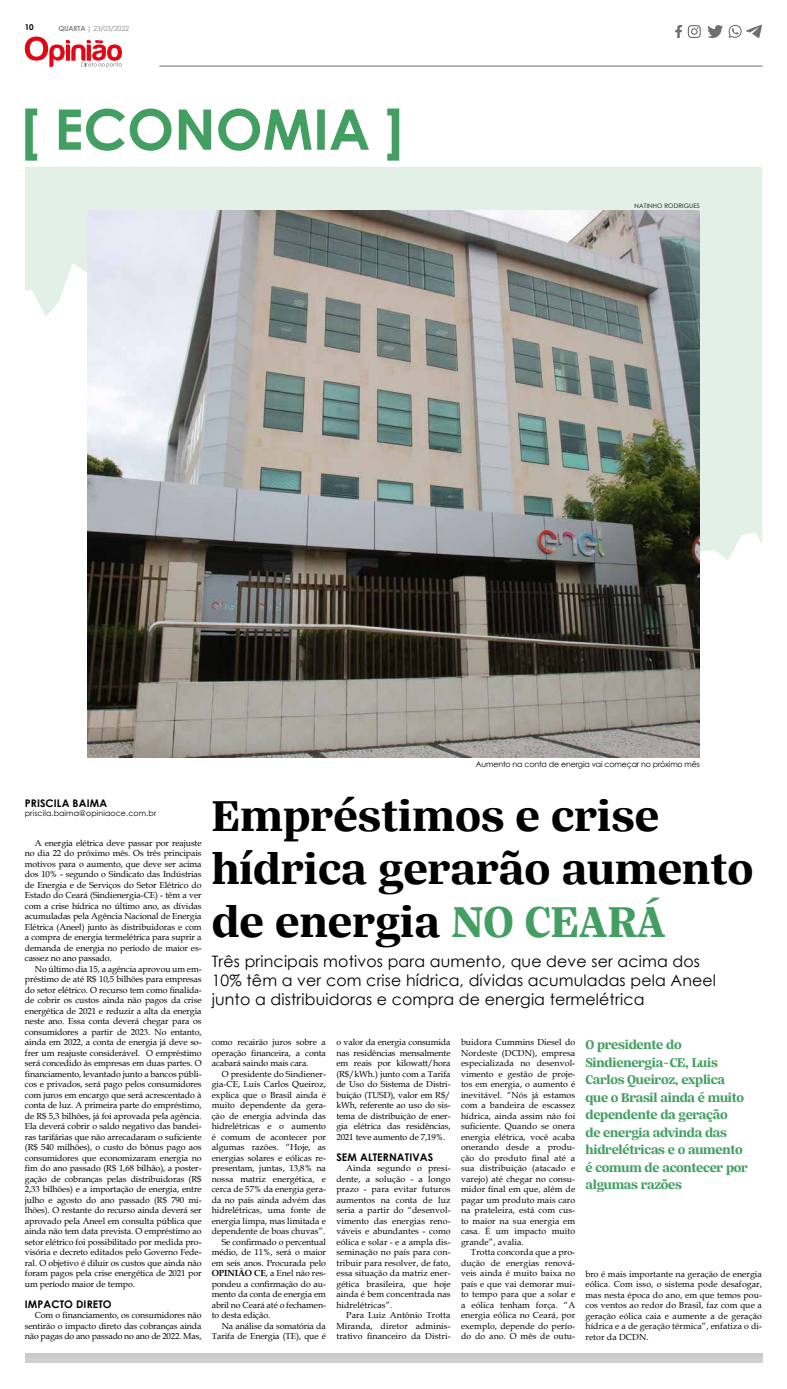
<style>
.page{position:relative;width:787px;height:1389px;background:#fff}
.page>*{position:absolute;margin:0;border:0;box-sizing:border-box;transform-origin:0 0}
.t1{font:700 47.69px/52.9px "Silva Text";color:#000}
.t2{font:15.75px/19.2px "Century Gothic";letter-spacing:.01em;color:#000}
.t3{font:700 14px/17.5px "Silva Text";letter-spacing:-.02em;color:#439f61}
.t4{font:700 10.5px "Century Gothic";letter-spacing:.01em;color:#000}
.t5{font:8.75px/10.5px "Book Antiqua";color:#000;text-align:justify}
.t6{font:700 8.05px "Century Gothic";color:#000}
.t7{font:7.88px "Century Gothic";letter-spacing:-.02em;color:#000}
.t8{font:7.88px "Century Gothic";letter-spacing:.01em;color:#000}
.t9{font:7.17px "Century Gothic";letter-spacing:-.03em;color:#878787}
.t10{font:6.12px "Century Gothic";letter-spacing:.02em;color:#000}
.s1{font-weight:700}
.s2{color:#439f61}
</style>
<div class="page">
<hr style="left:159px;top:66px;width:603px;height:1px;background:#706f6f">
<svg style="left:25px;top:37px;width:97px;height:31px"></svg>
<svg style="left:687px;top:25px;width:13px;height:13px"></svg>
<svg style="left:675px;top:25px;width:6px;height:13px"></svg>
<svg style="left:707px;top:25px;width:54px;height:13px"></svg>
<svg style="left:25px;top:167px;width:736px;height:393px;fill:#e2f0e7"></svg>
<svg style="left:25px;top:109px;width:374px;height:52px"></svg>
<img style="left:87px;top:210px;width:612px;height:548px">
<div style="left:25px;top:1358px;width:736px;height:5px;background:#d0d0d0"></div>
<div style="left:25px;top:1353px;width:736px;height:5px;background:#cacacc"></div>
<p class="t6" style="left:25px;top:21px;width:10px">10</p>
<p class="t9" style="left:58px;top:23px;width:72px"><span class="s1">QUARTA |</span> 23/03/2022</p>
<p class="t10" style="left:634px;top:201px;width:67px">NATINHO RODRIGUES</p>
<p class="t7" style="left:475px;top:758px;width:225px">Aumento na conta de energia vai começar no próximo mês</p>
<p class="t4" style="left:25px;top:795px;width:84px">PRISCILA BAIMA</p>
<p class="t8" style="left:25px;top:808px;width:133px">priscila.baima@opiniaoce.com.br</p>
<p class="t5" style="left:25px;top:837px;width:178px;text-indent:10px">A energia elétrica deve passar por reajuste no dia 22 do próximo mês. Os três principais motivos para o aumento, que deve ser acima dos 10% - segundo o Sindicato das Indústrias de Energia e de Serviços do Setor Elétrico do Estado do Ceará (Sindienergia-CE) - têm a ver com a crise hídrica no último ano, as dívidas acumuladas pela Agência Nacional de Energia Elétrica (Aneel) junto às distribuidoras e com a compra de energia termelétrica para suprir a demanda de energia no período de maior es&shy;cassez no ano passado.</p>
<p class="t5" style="left:25px;top:963px;width:178px;text-indent:10px">No último dia 15, a agência aprovou um em&shy;préstimo de até R$ 10,5 bilhões para empresas do setor elétrico. O recurso tem como finalida&shy;de cobrir os custos ainda não pagos da crise energética de 2021 e reduzir a alta da energia neste ano. Essa conta deverá chegar para os consumidores a partir de 2023. No entanto, ainda em 2022, a conta de energia já deve so&shy;frer um reajuste considerável. O empréstimo será concedido às empresas em duas partes. O financiamento, levantado junto a bancos públi&shy;cos e privados, será pago pelos consumidores com juros em encargo que será acrescentado à conta de luz. A primeira parte do empréstimo, de R$ 5,3 bilhões, já foi aprovada pela agência.<br>Ela deverá cobrir o saldo negativo das bandei&shy;ras tarifárias que não arrecadaram o suficiente (R$ 540 milhões), o custo do bônus pago aos consumidores que economizaram energia no fim do ano passado (R$ 1,68 bilhão), a poster&shy;gação de cobranças pelas distribuidoras (R$ 2,33 bilhões) e a importação de energia, entre julho e agosto do ano passado (R$ 790 mi&shy;lhões). O restante do recurso ainda deverá ser aprovado pela Aneel em consulta pública que ainda não tem data prevista. O empréstimo ao setor elétrico foi possibilitado por medida pro&shy;visória e decreto editados pelo Governo Fede&shy;ral. O objetivo é diluir os custos que ainda não foram pagos pela crise energética de 2021 por um período maior de tempo.</p>
<p class="t4" style="left:25px;top:1296px;width:88px">IMPACTO DIRETO</p>
<p class="t5" style="left:25px;top:1310px;width:178px;text-indent:10px">Com o financiamento, os consumidores não sentirão o impacto direto das cobranças ainda não pagas do ano passado no ano de 2022. Mas,</p>
<h1 class="t1" style="left:212px;top:789px;width:543px">Empréstimos e crise hídrica gerarão aumento de energia <span class="s2">NO CEARÁ</span></h1>
<h2 class="t2" style="left:212px;top:951px;width:505px">Três principais motivos para aumento, que deve ser acima dos<br>10% têm a ver com crise hídrica, dívidas acumuladas pela Aneel junto a distribuidoras e compra de energia termelétrica</h2>
<p class="t5" style="left:212px;top:1037px;width:116px">como recairão juros sobre a operação financeira, a conta acabará saindo mais cara.</p>
<p class="t5" style="left:221px;top:1069px;width:106px">O presidente do Sindiener-</p>
<p class="t5" style="left:212px;top:1079px;width:116px">gia-CE, Luis Carlos Queiroz,</p>
<p class="t5" style="left:212px;top:1090px;width:116px">explica que o Brasil ainda é</p>
<p class="t5" style="left:212px;top:1100px;width:116px">muito dependente da gera-</p>
<p class="t5" style="left:212px;top:1111px;width:116px">ção de energia advinda das</p>
<p class="t5" style="left:212px;top:1121px;width:116px">hidrelétricas e o aumento</p>
<p class="t5" style="left:212px;top:1132px;width:116px">é comum de acontecer por</p>
<p class="t5" style="left:212px;top:1142px;width:116px">algumas razões. “Hoje, as</p>
<p class="t5" style="left:212px;top:1153px;width:116px">energias solares e eólicas re-</p>
<p class="t5" style="left:212px;top:1163px;width:116px">presentam, juntas, 13,8% na</p>
<p class="t5" style="left:212px;top:1174px;width:116px">nossa matriz energética, e</p>
<p class="t5" style="left:212px;top:1184px;width:116px">cerca de 57% da energia gera-</p>
<p class="t5" style="left:212px;top:1195px;width:116px">da no país ainda advém das</p>
<p class="t5" style="left:212px;top:1205px;width:116px">hidrelétricas, uma fonte de</p>
<p class="t5" style="left:212px;top:1216px;width:116px">energia limpa, mas limitada e</p>
<p class="t5" style="left:212px;top:1226px;width:115px">dependente de boas chuvas”.</p>
<p class="t5" style="left:221px;top:1237px;width:106px">Se confirmado o percentual</p>
<p class="t5" style="left:212px;top:1247px;width:116px">médio, de 11%, será o maior</p>
<p class="t5" style="left:212px;top:1258px;width:116px">em seis anos. Procurada pelo</p>
<p class="t5" style="left:212px;top:1268px;width:116px"><span class="s1">OPINIÃO CE</span>, a Enel não res-</p>
<p class="t5" style="left:212px;top:1279px;width:116px">pondeu a confirmação do au-</p>
<p class="t5" style="left:212px;top:1289px;width:116px">mento da conta de energia em</p>
<p class="t5" style="left:212px;top:1300px;width:116px">abril no Ceará até o fechamen-</p>
<p class="t5" style="left:212px;top:1310px;width:60px">to desta edição.</p>
<p class="t5" style="left:221px;top:1321px;width:106px">Na análise da somatória da</p>
<p class="t5" style="left:212px;top:1331px;width:116px">Tarifa de Energia (TE), que é</p>
<p class="t5" style="left:336px;top:1037px;width:116px">o valor da energia consumida nas residências mensalmente em reais por kilowatt/hora (R$/kWh.) junto com a Tarifa de Uso do Sistema de Distri&shy;buição (TUSD), valor em R$/ kWh, referente ao uso do sis&shy;tema de distribuição de ener&shy;gia elétrica das residências, 2021 teve aumento de 7,19%.</p>
<p class="t4" style="left:336px;top:1149px;width:98px">SEM ALTERNATIVAS</p>
<p class="t5" style="left:336px;top:1163px;width:116px;text-indent:10px">Ainda segundo o presi&shy;dente, a solução - a longo prazo - para evitar futuros aumentos na conta de luz seria a partir do “desenvol&shy;vimento das energias reno&shy;váveis e abundantes - como eólica e solar - e a ampla dis&shy;seminação no país para con&shy;tribuir para resolver, de fato, essa situação da matriz ener&shy;gética brasileira, que hoje ainda é bem concentrada nas hidrelétricas”.</p>
<p class="t5" style="left:336px;top:1310px;width:116px;text-indent:10px">Para Luiz Antônio Trotta Miranda, diretor adminis&shy;trativo financeiro da Distri-</p>
<p class="t5" style="left:461px;top:1037px;width:116px">buidora Cummins Diesel do Nordeste (DCDN), empresa especializada no desenvol&shy;vimento e gestão de proje&shy;tos em energia, o aumento é inevitável. “Nós já estamos com a bandeira de escassez hídrica, ainda assim não foi suficiente. Quando se onera energia elétrica, você acaba onerando desde a produ&shy;ção do produto final até a sua distribuição (atacado e varejo) até chegar no consu&shy;midor final em que, além de pagar um produto mais caro na prateleira, está com cus&shy;to maior na sua energia em casa. É um impacto muito grande”, avalia.</p>
<p class="t5" style="left:461px;top:1247px;width:116px;text-indent:10px">Trotta concorda que a pro&shy;dução de energias renová&shy;veis ainda é muito baixa no país e que vai demorar mui&shy;to tempo para que a solar e a eólica tenham força. “A energia eólica no Ceará, por exemplo, depende do perío&shy;do do ano. O mês de outu-</p>
<h3 class="t3" style="left:585px;top:1036px;width:164px">O presidente do<br>Sindienergia-CE, Luis<br>Carlos Queiroz, explica que o Brasil ainda é muito dependente da geração<br>de energia advinda das hidrelétricas e o aumento é comum de acontecer por algumas razões</h3>
<p class="t5" style="left:585px;top:1268px;width:178px">bro é mais importante na geração de energia eólica. Com isso, o sistema pode desafogar, mas nesta época do ano, em que temos pou&shy;cos ventos ao redor do Brasil, faz com que a geração eólica caia e aumente a de geração hídrica e a de geração térmica”, enfatiza o di&shy;retor da DCDN.</p>
</div>
